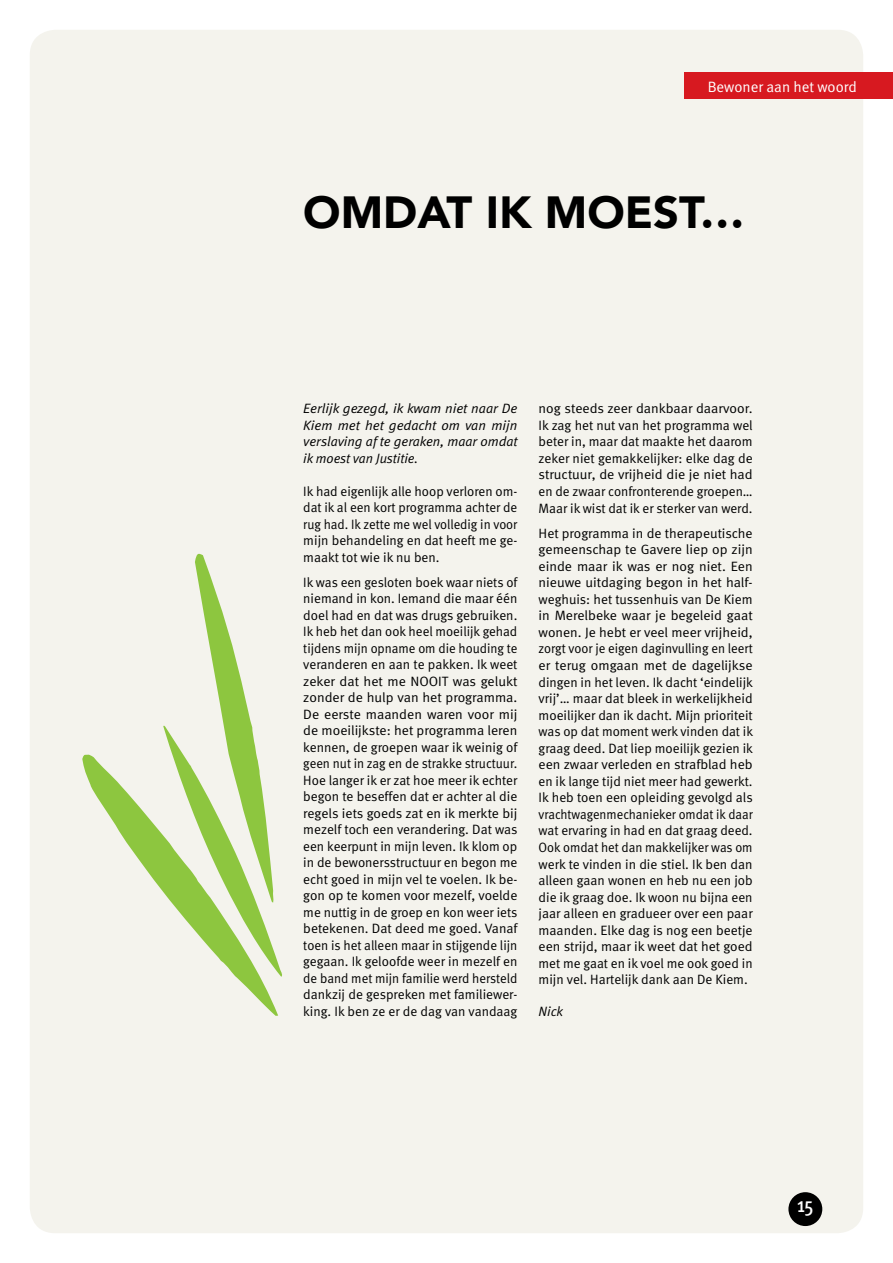
<style>
.page{position:relative;width:893px;height:1263px;background:#fff}
.page>*{position:absolute;margin:0;border:0;box-sizing:border-box;transform-origin:0 0}
.t1{font:900 45px "Avenir";color:#000}
.t2{font:500 21px "Meta Cond";color:#fff}
.t3{font:15px "Meta Normal";color:#fff}
.t4{font:13.5px/16.5px "Meta Normal";color:#000;text-align:justify}
.t5{font:13.5px/16.5px "Meta Normal";color:#000;text-align:justify;scale:1.04 1}
.t6{font:italic 13.5px/16.5px "Meta Normal";color:#000;text-align:justify}
</style>
<div class="page">
<div style="left:30px;top:30px;width:833px;height:1203px;background:#f4f3ed;border-radius:26px"></div>
<div style="left:685px;top:73px;width:208px;height:26px;background:#d71920"></div>
<svg style="left:163px;top:553px;width:119px;height:424px"></svg>
<svg style="left:82px;top:755px;width:196px;height:261px"></svg>
<div style="left:788px;top:1192px;width:34px;height:34px;background:#000;border-radius:50%"></div>
<p class="t3" style="left:708px;top:78px;width:151px">Bewoner aan het woord</p>
<h1 class="t1" style="left:303px;top:174px;width:443px">OMDAT IK MOEST…</h1>
<p class="t6" style="left:303px;top:400px;width:216px">Eerlijk gezegd, ik kwam niet naar De Kiem met het gedacht om van mijn verslaving af te geraken, maar omdat ik moest van Justitie.</p>
<p class="t4" style="left:303px;top:483px;width:216px">Ik had eigenlijk alle hoop verloren om&shy;dat ik al een kort programma achter de rug had. Ik zette me wel volledig in voor mijn behandeling en dat heeft me ge&shy;maakt tot wie ik nu ben.</p>
<p class="t4" style="left:303px;top:574px;width:216px">Ik was een gesloten boek waar niets of niemand in kon. Iemand die maar één doel had en dat was drugs gebruiken.<br>Ik heb het dan ook heel moeilijk gehad tijdens mijn opname om die houding te veranderen en aan te pakken. Ik weet zeker dat het me NOOIT was gelukt zonder de hulp van het programma.<br>De eerste maanden waren voor mij de moeilijkste: het programma leren kennen, de groepen waar ik weinig of geen nut in zag en de strakke structuur.<br>Hoe langer ik er zat hoe meer ik echter begon te beseffen dat er achter al die regels iets goeds zat en ik merkte bij mezelf toch een verandering. Dat was een keerpunt in mijn leven. Ik klom op in de bewonersstructuur en begon me echt goed in mijn vel te voelen. Ik be&shy;gon op te komen voor mezelf, voelde me nuttig in de groep en kon weer iets betekenen. Dat deed me goed. Vanaf toen is het alleen maar in stijgende lijn gegaan. Ik geloofde weer in mezelf en de band met mijn familie werd hersteld dankzij de gespreken met familiewer&shy;king. Ik ben ze er de dag van vandaag</p>
<p class="t5" style="left:539px;top:400px;width:207px">nog steeds zeer dankbaar daarvoor.<br>Ik zag het nut van het programma wel beter in, maar dat maakte het daarom zeker niet gemakkelijker: elke dag de structuur, de vrijheid die je niet had en de zwaar confronterende groepen… Maar ik wist dat ik er sterker van werd.</p>
<p class="t4" style="left:539px;top:524px;width:216px">Het programma in de therapeutische gemeenschap te Gavere liep op zijn einde maar ik was er nog niet. Een nieuwe uitdaging begon in het half&shy;weghuis: het tussenhuis van De Kiem in Merelbeke waar je begeleid gaat wonen. Je hebt er veel meer vrijheid, zorgt voor je eigen daginvulling en leert er terug omgaan met de dagelijkse dingen in het leven. Ik dacht ‘eindelijk vrij’… maar dat bleek in werkelijkheid moeilijker dan ik dacht. Mijn prioriteit was op dat moment werk vinden dat ik graag deed. Dat liep moeilijk gezien ik een zwaar verleden en strafblad heb en ik lange tijd niet meer had gewerkt.<br>Ik heb toen een opleiding gevolgd als vrachtwagenmechanieker omdat ik daar wat ervaring in had en dat graag deed.<br>Ook omdat het dan makkelijker was om werk te vinden in die stiel. Ik ben dan alleen gaan wonen en heb nu een job die ik graag doe. Ik woon nu bijna een jaar alleen en gradueer over een paar maanden. Elke dag is nog een beetje een strijd, maar ik weet dat het goed met me gaat en ik voel me ook goed in mijn vel. Hartelijk dank aan De Kiem.</p>
<p class="t6" style="left:539px;top:1003px;width:26px">Nick</p>
<h2 class="t2" style="left:797px;top:1193px;width:18px">15</h2>
</div>
